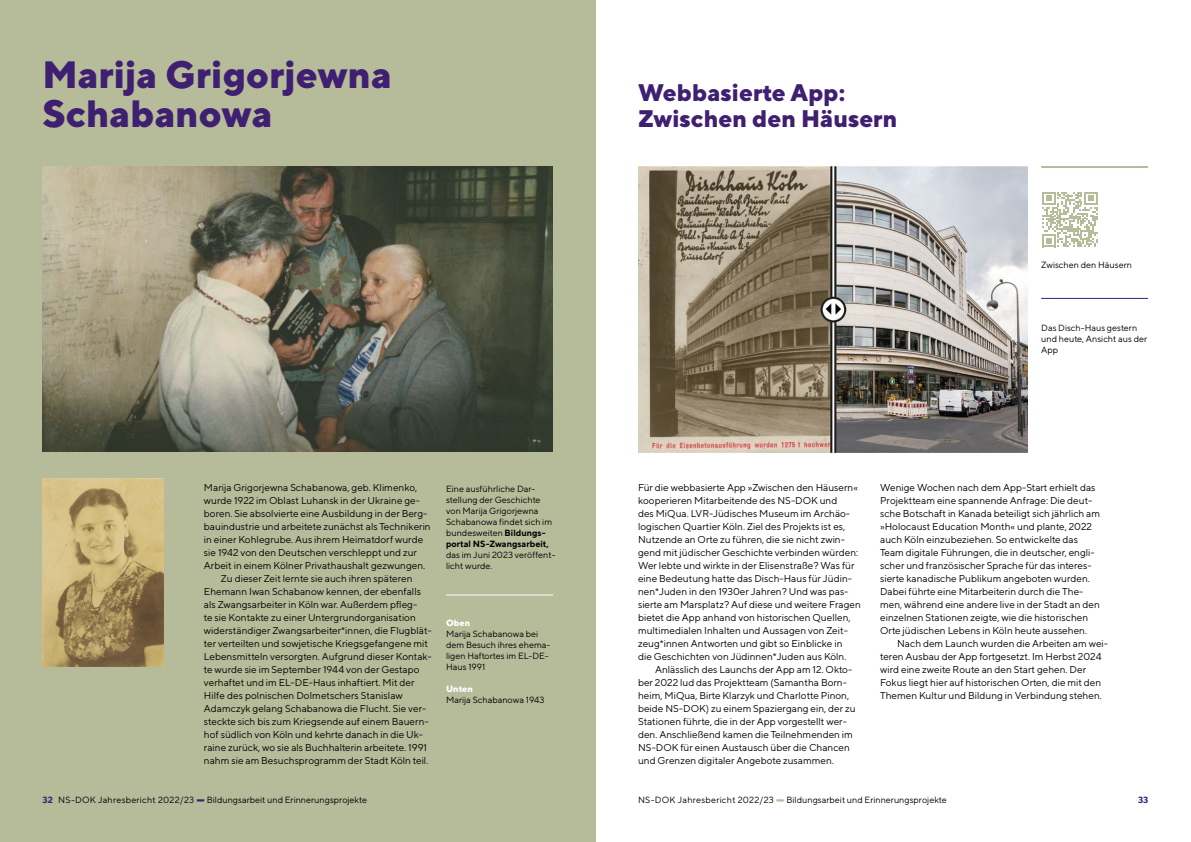
<style>
.page{position:relative;width:1191px;height:842px;background:#fff}
.page>*{position:absolute;margin:0;border:0;box-sizing:border-box;transform-origin:0 0}
.t1{font:800 38px/39px "TT Norms";color:#3f1f71}
.t2{font:32.8px "TT Norms";color:#b6bb99;scale:.36 1}
.t3{font:32.8px "TT Norms";color:#3f1f71;scale:.36 1}
.t4{font:800 24px/26px "TT Norms";color:#3f1f71}
.t5{font:10px/13px "TT Norms";color:#000}
.t6{font:9px/11px "TT Norms";color:#000}
.t7{font:9px "TT Norms";letter-spacing:.025em;color:#000}
.t8{font:800 9px "TT Norms";color:#fff}
.t9{font:700 9px "TT Norms";color:#3f1f71}
.s1{font-weight:700;color:#3f1f71}
.s2{font-weight:700}
</style>
<div class="page">
<div style="left:0;top:0;width:595px;height:842px;background:#b6bb99"></div>
<hr style="left:446px;top:595px;width:107px;height:1px;background:#fff">
<hr style="left:1041px;top:166px;width:107px;height:2px;background:#b6bb99">
<hr style="left:1041px;top:298px;width:107px;height:1px;background:#3f1f71">
<img style="left:43px;top:478px;width:121px;height:188px">
<img style="left:43px;top:166px;width:510px;height:286px">
<svg style="left:1042px;top:192px;width:55px;height:55px"></svg>
<img style="left:638px;top:166px;width:389px;height:286px">
<h1 class="t1" style="left:43px;top:54px;width:351px">Marija Grigorjewna<br>Schabanowa</h1>
<p class="t5" style="left:204px;top:481px;width:215px">Marija Grigorjewna Schabanowa, geb. Klimenko,</p>
<p class="t5" style="left:204px;top:494px;width:217px">wurde 1922 im Oblast Luhansk in der Ukraine ge-</p>
<p class="t5" style="left:204px;top:507px;width:225px">boren. Sie absolvierte eine Ausbildung in der Berg-</p>
<p class="t5" style="left:204px;top:520px;width:228px">bauindustrie und arbeitete zunächst als Technikerin</p>
<p class="t5" style="left:204px;top:533px;width:221px">in einer Kohlegrube. Aus ihrem Heimatdorf wurde</p>
<p class="t5" style="left:204px;top:546px;width:215px">sie 1942 von den Deutschen verschleppt und zur</p>
<p class="t5" style="left:204px;top:559px;width:223px">Arbeit in einem Kölner Privathaushalt gezwungen.</p>
<p class="t5" style="left:221px;top:572px;width:193px">Zu dieser Zeit lernte sie auch ihren späteren</p>
<p class="t5" style="left:204px;top:585px;width:219px">Ehemann Iwan Schabanow kennen, der ebenfalls</p>
<p class="t5" style="left:204px;top:598px;width:215px">als Zwangsarbeiter in Köln war. Außerdem pfleg-</p>
<p class="t5" style="left:204px;top:611px;width:213px">te sie Kontakte zu einer Untergrundorganisation</p>
<p class="t5" style="left:204px;top:624px;width:229px">widerständiger Zwangsarbeiter*innen, die Flugblät-</p>
<p class="t5" style="left:204px;top:637px;width:226px">ter verteilten und sowjetische Kriegsgefangene mit</p>
<p class="t5" style="left:204px;top:650px;width:229px">Lebensmitteln versorgten. Aufgrund dieser Kontak-</p>
<p class="t5" style="left:204px;top:663px;width:217px">te wurde sie im September 1944 von der Gestapo</p>
<p class="t5" style="left:204px;top:676px;width:212px">verhaftet und im EL-DE-Haus inhaftiert. Mit der</p>
<p class="t5" style="left:204px;top:689px;width:200px">Hilfe des polnischen Dolmetschers Stanislaw</p>
<p class="t5" style="left:204px;top:702px;width:224px">Adamczyk gelang Schabanowa die Flucht. Sie ver-</p>
<p class="t5" style="left:204px;top:715px;width:226px">steckte sich bis zum Kriegsende auf einem Bauern-</p>
<p class="t5" style="left:204px;top:728px;width:221px">hof südlich von Köln und kehrte danach in die Uk-</p>
<p class="t5" style="left:204px;top:741px;width:225px">raine zurück, wo sie als Buchhalterin arbeitete. 1991</p>
<p class="t5" style="left:204px;top:754px;width:226px">nahm sie am Besuchsprogramm der Stadt Köln teil.</p>
<p class="t7" style="left:43px;top:794px;width:153px"><span class="s1">32</span> NS-DOK Jahresbericht 2022/23</p>
<h2 class="t3" style="left:196px;top:778px;width:25px">—</h2>
<p class="t6" style="left:207px;top:794px;width:162px">Bildungsarbeit und Erinnerungsprojekte</p>
<p class="t6" style="left:446px;top:483px;width:108px">Eine ausführliche Dar&shy;stellung der Geschichte von Marija Grigorjewna<br>Schabanowa findet sich im bundesweiten <span class="s2">Bildungs&shy;portal NS-Zwangsarbeit,</span></p>
<p class="t6" style="left:446px;top:549px;width:111px">das im Juni 2023 veröffent&shy;licht wurde.</p>
<p class="t8" style="left:446px;top:617px;width:26px">Oben</p>
<p class="t6" style="left:446px;top:628px;width:106px">Marija Schabanowa bei dem Besuch ihres ehema&shy;ligen Haftortes im EL-DE-<br>Haus 1991</p>
<p class="t8" style="left:446px;top:683px;width:28px">Unten</p>
<p class="t6" style="left:446px;top:694px;width:100px">Marija Schabanowa 1943</p>
<h3 class="t4" style="left:638px;top:79px;width:261px">Webbasierte App:<br>Zwischen den Häusern</h3>
<p class="t6" style="left:1041px;top:259px;width:92px">Zwischen den Häusern</p>
<p class="t6" style="left:1041px;top:322px;width:107px">Das Disch-Haus gestern und heute, Ansicht aus der<br>App</p>
<p class="t5" style="left:638px;top:481px;width:224px">Für die webbasierte App »Zwischen den Häusern« kooperieren Mitarbeitende des NS-DOK und<br>des MiQua. LVR-Jüdisches Museum im Archäo&shy;logischen Quartier Köln. Ziel des Projekts ist es, Nutzende an Orte zu führen, die sie nicht zwin&shy;gend mit jüdischer Geschichte verbinden würden:<br>Wer lebte und wirkte in der Elisenstraße? Was für eine Bedeutung hatte das Disch-Haus für Jüdin&shy;nen*Juden in den 1930er Jahren? Und was pas&shy;sierte am Marsplatz? Auf diese und weitere Fragen bietet die App anhand von historischen Quellen, multimedialen Inhalten und Aussagen von Zeit&shy;zeug*innen Antworten und gibt so Einblicke in<br>die Geschichten von Jüdinnen*Juden aus Köln.</p>
<p class="t5" style="left:638px;top:663px;width:219px;text-indent:17px">Anlässlich des Launchs der App am 12. Okto&shy;ber 2022 lud das Projektteam (Samantha Born&shy;heim, MiQua, Birte Klarzyk und Charlotte Pinon, beide NS-DOK) zu einem Spaziergang ein, der zu Stationen führte, die in der App vorgestellt wer&shy;den. Anschließend kamen die Teilnehmenden im NS-DOK für einen Austausch über die Chancen und Grenzen digitaler Angebote zusammen.</p>
<p class="t5" style="left:880px;top:481px;width:221px">Wenige Wochen nach dem App-Start erhielt das Projektteam eine spannende Anfrage: Die deut&shy;sche Botschaft in Kanada beteiligt sich jährlich am »Holocaust Education Month« und plante, 2022 auch Köln einzubeziehen. So entwickelte das Team digitale Führungen, die in deutscher, engli&shy;scher und französischer Sprache für das interes&shy;sierte kanadische Publikum angeboten wurden.<br>Dabei führte eine Mitarbeiterin durch die The&shy;men, während eine andere live in der Stadt an den einzelnen Stationen zeigte, wie die historischen Orte jüdischen Lebens in Köln heute aussehen.</p>
<p class="t5" style="left:880px;top:637px;width:229px;text-indent:17px">Nach dem Launch wurden die Arbeiten am wei&shy;teren Ausbau der App fortgesetzt. Im Herbst 2024 wird eine zweite Route an den Start gehen. Der Fokus liegt hier auf historischen Orten, die mit den Themen Kultur und Bildung in Verbindung stehen.</p>
<p class="t7" style="left:638px;top:794px;width:137px">NS-DOK Jahresbericht 2022/23</p>
<h2 class="t2" style="left:776px;top:778px;width:25px">—</h2>
<p class="t6" style="left:786px;top:794px;width:162px">Bildungsarbeit und Erinnerungsprojekte</p>
<p class="t9" style="left:1138px;top:794px;width:12px">33</p>
</div>
